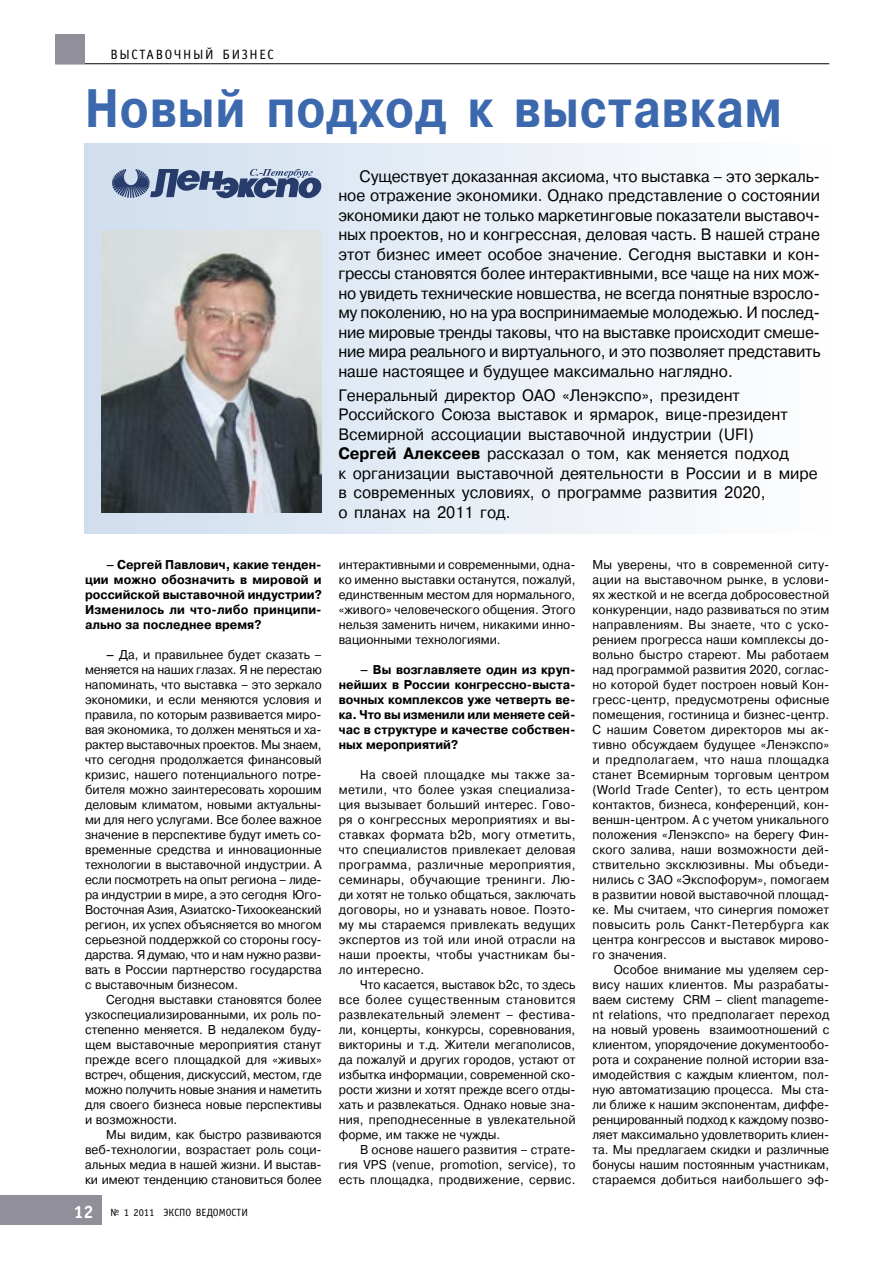
<style>
.page{position:relative;width:893px;height:1263px;background:#fff}
.page>*{position:absolute;margin:0;border:0;box-sizing:border-box;transform-origin:0 0}
.Заголовок_статьи_PragmaticaC{font:700 54px "Pragmatica C";letter-spacing:.025em;color:#3c68ae;scale:.85 1}
.Page_Number{font:700 18px "Officina Sans C";color:#fff}
.Основной_текст_PragmC{font:16.5px/19.5px "Pragmatica C";color:#000;text-align:justify;scale:.95 1}
.Врезка_PragmaticaC{font:16.5px/19.5px "Pragmatica C";color:#000;scale:.95 1}
.Рубрика{font:13.5px "Officina Sans C";letter-spacing:.12em;color:#000}
.Основной_текст_PragmC-2{font:12.75px/15px "Pragmatica C";color:#000;text-align:justify;scale:.95 1}
.Основной_текст_PragmC-3{font:700 12.75px/15px "Pragmatica C";color:#000;text-align:justify;scale:.95 1}
.Колонтитул{font:10.5px "Officina Sans C";color:#000}
.s1{font-weight:700}
</style>
<div class="page">
<div style="left:0;top:1195px;width:102px;height:30px;background:#908f9a"></div>
<hr style="left:55px;top:63px;width:774px;height:1px;background:#000">
<div style="left:55px;top:34px;width:30px;height:30px;background:#908f9a"></div>
<div style="left:85px;top:144px;width:765px;height:389px;background:linear-gradient(to right,#cedded,#fff)"></div>
<img style="left:102px;top:230px;width:219px;height:283px">
<svg style="left:112px;top:169px;width:209px;height:29px;background:#7788a8"></svg>
<p class="Рубрика" style="left:111px;top:47px;width:165px">ВЫСТАВОЧНЫЙ БИЗНЕС</p>
<p class="Заголовок_статьи_PragmaticaC" style="left:85px;top:80px;width:821px">Новый подход к выставкам</p>
<p class="Основной_текст_PragmC-3" style="left:85px;top:557px;width:251px;text-indent:21px">– Сергей Павлович, какие тенден&shy;ции можно обозначить в мировой и российской выставочной индустрии?<br>Изменилось ли что-либо принципи&shy;ально за последнее время?</p>
<p class="Основной_текст_PragmC-2" style="left:85px;top:647px;width:251px;text-indent:21px"><span class="s1">–</span> Да, и правильнее будет сказать – меняется на наших глазах. Я не перестаю напоминать, что выставка – это зеркало экономики, и если меняются условия и правила, по которым развивается миро&shy;вая экономика, то должен меняться и ха&shy;рактер выставочных проектов. Мы знаем, что сегодня продолжается финансовый кризис, нашего потенциального потре&shy;бителя можно заинтересовать хорошим деловым климатом, новыми актуальны&shy;ми для него услугами. Все более важное значение в перспективе будут иметь со&shy;временные средства и инновационные технологии в выставочной индустрии. А если посмотреть на опыт региона – лиде&shy;ра индустрии в мире, а это сегодня Юго-Восточная Азия, Азиатско-Тихоокеанский регион, их успех объясняется во многом серьезной поддержкой со стороны госу&shy;дарства. Я думаю, что и нам нужно разви&shy;вать в России партнерство государства с выставочным бизнесом.</p>
<p class="Основной_текст_PragmC-2" style="left:85px;top:992px;width:251px;text-indent:21px">Сегодня выставки становятся более узкоспециализированными, их роль по&shy;степенно меняется. В недалеком буду&shy;щем выставочные мероприятия станут прежде всего площадкой для «живых» встреч, общения, дискуссий, местом, где можно получить новые знания и наметить для своего бизнеса новые перспективы и возможности.</p>
<p class="Основной_текст_PragmC-2" style="left:85px;top:1127px;width:251px;text-indent:21px">Мы видим, как быстро развиваются веб-технологии, возрастает роль соци&shy;альных медиа в нашей жизни. И выстав&shy;ки имеют тенденцию становиться более</p>
<p class="Page_Number" style="left:74px;top:1201px;width:22px">12</p>
<p class="Колонтитул" style="left:110px;top:1207px;width:139px">№ 1 2011 ЭКСПО ВЕДОМОСТИ</p>
<p class="Основной_текст_PragmC" style="left:338px;top:167px;width:509px;text-indent:21px">Существует доказанная аксиома, что выставка – это зеркаль&shy;ное отражение экономики. Однако представление о состоянии экономики дают не только маркетинговые показатели выставоч&shy;ных проектов, но и конгрессная, деловая часть. В нашей стране этот бизнес имеет особое значение. Сегодня выставки и кон&shy;грессы становятся более интерактивными, все чаще на них мож&shy;но увидеть технические новшества, не всегда понятные взросло&shy;му поколению, но на ура воспринимаемые молодежью. И послед&shy;ние мировые тренды таковы, что на выставке происходит смеше&shy;ние мира реального и виртуального, и это позволяет представить наше настоящее и будущее максимально наглядно.</p>
<p class="Врезка_PragmaticaC" style="left:338px;top:385px;width:506px">Генеральный директор ОАО «Ленэкспо», президент Российского Союза выставок и ярмарок, вице-президент Всемирной ассоциации выставочной индустрии (UFI)<br><span class="s1">Сергей Алексеев</span> рассказал о том, как меняется подход<br>к организации выставочной деятельности в России и в мире в современных условиях, о программе развития 2020,<br>о планах на 2011 год.</p>
<p class="Основной_текст_PragmC-2" style="left:339px;top:557px;width:251px">интерактивными и современными, одна&shy;ко именно выставки останутся, пожалуй, единственным местом для нормального, «живого» человеческого общения. Этого нельзя заменить ничем, никакими инно&shy;вационными технологиями.</p>
<p class="Основной_текст_PragmC-3" style="left:339px;top:662px;width:251px;text-indent:21px">– Вы возглавляете один из круп&shy;нейших в России конгрессно-выста&shy;вочных комплексов уже четверть ве&shy;ка. Что вы изменили или меняете сей&shy;час в структуре и качестве собствен&shy;ных мероприятий?</p>
<p class="Основной_текст_PragmC-2" style="left:339px;top:767px;width:251px;text-indent:21px">На своей площадке мы также за&shy;метили, что более узкая специализа&shy;ция вызывает больший интерес. Гово&shy;ря о конгрессных мероприятиях и вы&shy;ставках формата b2b, могу отметить, что специалистов привлекает деловая программа, различные мероприятия, семинары, обучающие тренинги. Лю&shy;ди хотят не только общаться, заключать договоры, но и узнавать новое. Поэто&shy;му мы стараемся привлекать ведущих экспертов из той или иной отрасли на наши проекты, чтобы участникам бы&shy;ло интересно.</p>
<p class="Основной_текст_PragmC-2" style="left:339px;top:977px;width:251px;text-indent:21px">Что касается, выставок b2c, то здесь все более существенным становится развлекательный элемент – фестива&shy;ли, концерты, конкурсы, соревнования, викторины и т.д. Жители мегаполисов, да пожалуй и других городов, устают от избытка информации, современной ско&shy;рости жизни и хотят прежде всего отды&shy;хать и развлекаться. Однако новые зна&shy;ния, преподнесенные в увлекательной форме, им также не чужды.</p>
<p class="Основной_текст_PragmC-2" style="left:339px;top:1142px;width:251px;text-indent:21px">В основе нашего развития – страте&shy;гия VPS (venue, promotion, service), то есть площадка, продвижение, сервис.</p>
<p class="Основной_текст_PragmC-2" style="left:592px;top:557px;width:251px">Мы уверены, что в современной ситу&shy;ации на выставочном рынке, в услови&shy;ях жесткой и не всегда добросовестной конкуренции, надо развиваться по этим направлениям. Вы знаете, что с уско&shy;рением прогресса наши комплексы до&shy;вольно быстро стареют. Мы работаем над программой развития 2020, соглас&shy;но которой будет построен новый Кон&shy;гресс-центр, предусмотрены офисные помещения, гостиница и бизнес-центр.<br>С нашим Советом директоров мы ак&shy;тивно обсуждаем будущее «Ленэкспо» и предполагаем, что наша площадка станет Всемирным торговым центром (World Trade Center), то есть центром контактов, бизнеса, конференций, кон&shy;веншн-центром. А с учетом уникального положения «Ленэкспо» на берегу Фин&shy;ского залива, наши возможности дей&shy;ствительно эксклюзивны. Мы объеди&shy;нились с ЗАО «Экспофорум», помогаем в развитии новой выставочной площад&shy;ке. Мы считаем, что синергия поможет повысить роль Санкт-Петербурга как центра конгрессов и выставок мирово&shy;го значения.</p>
<p class="Основной_текст_PragmC-2" style="left:592px;top:962px;width:251px;text-indent:21px">Особое внимание мы уделяем сер&shy;вису наших клиентов. Мы разрабаты&shy;ваем систему CRM – client manageme&shy;nt relations, что предполагает переход на новый уровень взаимоотношений с клиентом, упорядочение документообо&shy;рота и сохранение полной истории вза&shy;имодействия с каждым клиентом, пол&shy;ную автоматизацию процесса. Мы ста&shy;ли ближе к нашим экспонентам, диффе&shy;ренцированный подход к каждому позво&shy;ляет максимально удовлетворить клиен&shy;та. Мы предлагаем скидки и различные бонусы нашим постоянным участникам, стараемся добиться наибольшего эф-</p>
</div>
